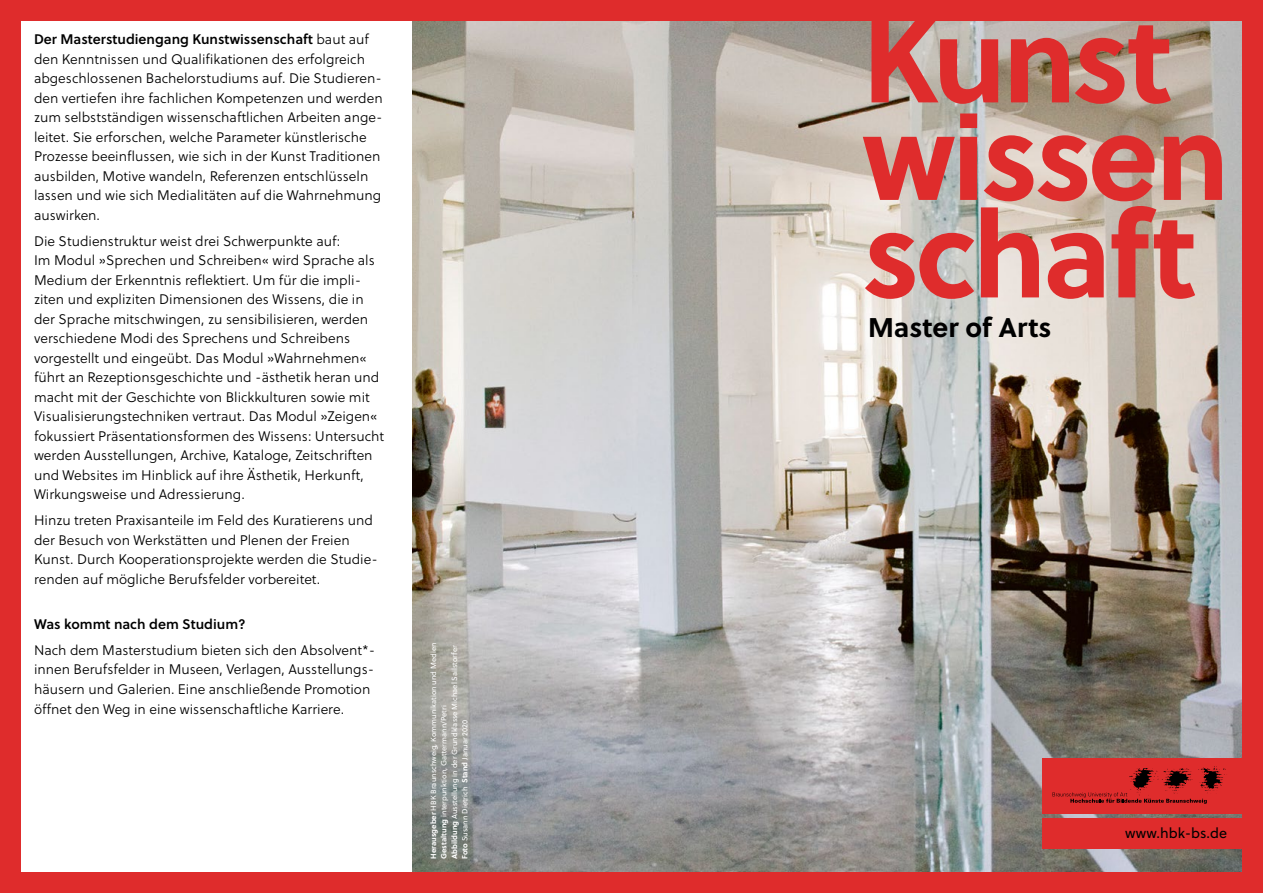
<style>
.page{position:relative;width:1263px;height:893px;background:#df2c2c}
.page>*{position:absolute;margin:0;border:0;box-sizing:border-box;transform-origin:0 0}
.H_1{font:700 120px "Soleil";letter-spacing:-.035em;color:#df2c2c}
.H_2{font:700 27px "Soleil";color:#000}
.Infos_Light{font:14.25px "Soleil";color:#000}
.fließtext{font:300 13.8px/19.5px "Soleil";color:#000}
.fließtext-2{font:13.8px "Soleil Sb";color:#000}
.fließtext-3{font:7.5px "Soleil";color:#fff}
.s1{font-family:"Soleil Sb";font-weight:400}
.s2{font-weight:700}
</style>
<div class="page">
<div style="left:21px;top:21px;width:1221px;height:851px;background:#fff"></div>
<img style="left:412px;top:21px;width:830px;height:851px">
<div style="left:1043px;top:758px;width:220px;height:56px;background:#df2c2c"></div>
<div style="left:1043px;top:818px;width:220px;height:30px;background:#df2c2c"></div>
<svg style="left:1052px;top:766px;width:175px;height:38px"></svg>
<p class="fließtext" style="left:34px;top:30px;width:350px"><span class="s1">Der Masterstudiengang Kunstwissenschaft</span> baut auf den Kenntnissen und Qualifikationen des erfolgreich abgeschlossenen Bachelorstudiums auf. Die Studieren&shy;den vertiefen ihre fachlichen Kompetenzen und werden zum selbstständigen wissenschaftlichen Arbeiten ange&shy;leitet. Sie erforschen, welche Parameter künstlerische Prozesse beeinflussen, wie sich in der Kunst Traditionen ausbilden, Motive wandeln, Referenzen entschlüsseln lassen und wie sich Medialitäten auf die Wahrnehmung auswirken.</p>
<p class="fließtext" style="left:34px;top:231px;width:352px">Die Studienstruktur weist drei Schwerpunkte auf:<br>Im Modul »Sprechen und Schreiben« wird Sprache als Medium der Erkenntnis reflektiert. Um für die impli&shy;ziten und expliziten Dimensionen des Wissens, die in der Sprache mitschwingen, zu sensibilisieren, werden verschiedene Modi des Sprechens und Schreibens vorgestellt und eingeübt. Das Modul »Wahrnehmen« führt an Rezeptionsgeschichte und - ästhetik heran und macht mit der Geschichte von Blickkulturen sowie mit Visualisierungstechniken vertraut. Das Modul »Zeigen« fokussiert Präsentationsformen des Wissens: Untersucht werden Ausstellungen, Archive, Kataloge, Zeitschriften und Websites im Hinblick auf ihre Ästhetik, Herkunft, Wirkungsweise und Adressierung.</p>
<p class="fließtext" style="left:34px;top:510px;width:345px">Hinzu treten Praxisanteile im Feld des Kuratierens und der Besuch von Werkstätten und Plenen der Freien Kunst. Durch Kooperationsprojekte werden die Studie&shy;renden auf mögliche Berufsfelder vorbereitet.</p>
<p class="fließtext-2" style="left:34px;top:614px;width:213px">Was kommt nach dem Studium?</p>
<p class="fließtext" style="left:34px;top:640px;width:343px">Nach dem Masterstudium bieten sich den Absolvent*- innen Berufsfelder in Museen, Verlagen, Ausstellungs&shy;häusern und Galerien. Eine anschließende Promotion öffnet den Weg in eine wissenschaftliche Karriere.</p>
<p class="fließtext-3" style="left:428px;top:859px;width:218px;rotate:-90deg"><span class="s2">Herausgeber</span> HBK Braunschweig, Kommunikation und Medien</p>
<p class="fließtext-3" style="left:449px;top:859px;width:215px;rotate:-90deg"><span class="s2">Abbildung</span> Ausstellung in der Grundklasse Michael Sailstorfer</p>
<p class="fließtext-3" style="left:438px;top:859px;width:155px;rotate:-90deg"><span class="s2">Gestaltung</span> interpunktion, Gattermann/Petri</p>
<p class="fließtext-3" style="left:459px;top:859px;width:141px;rotate:-90deg"><span class="s2">Foto</span> Susann Dietrich <span class="s2">Stand</span> Januar 2020</p>
<p class="H_1" style="left:862px;top:-33px;width:312px">Kunst</p>
<p class="H_1" style="left:862px;top:64px;width:369px">wissen</p>
<p class="H_1" style="left:862px;top:162px;width:336px">schaft</p>
<p class="H_2" style="left:868px;top:307px;width:185px">Master of Arts</p>
<p class="Infos_Light" style="left:1125px;top:823px;width:104px">www.hbk-bs.de</p>
</div>
